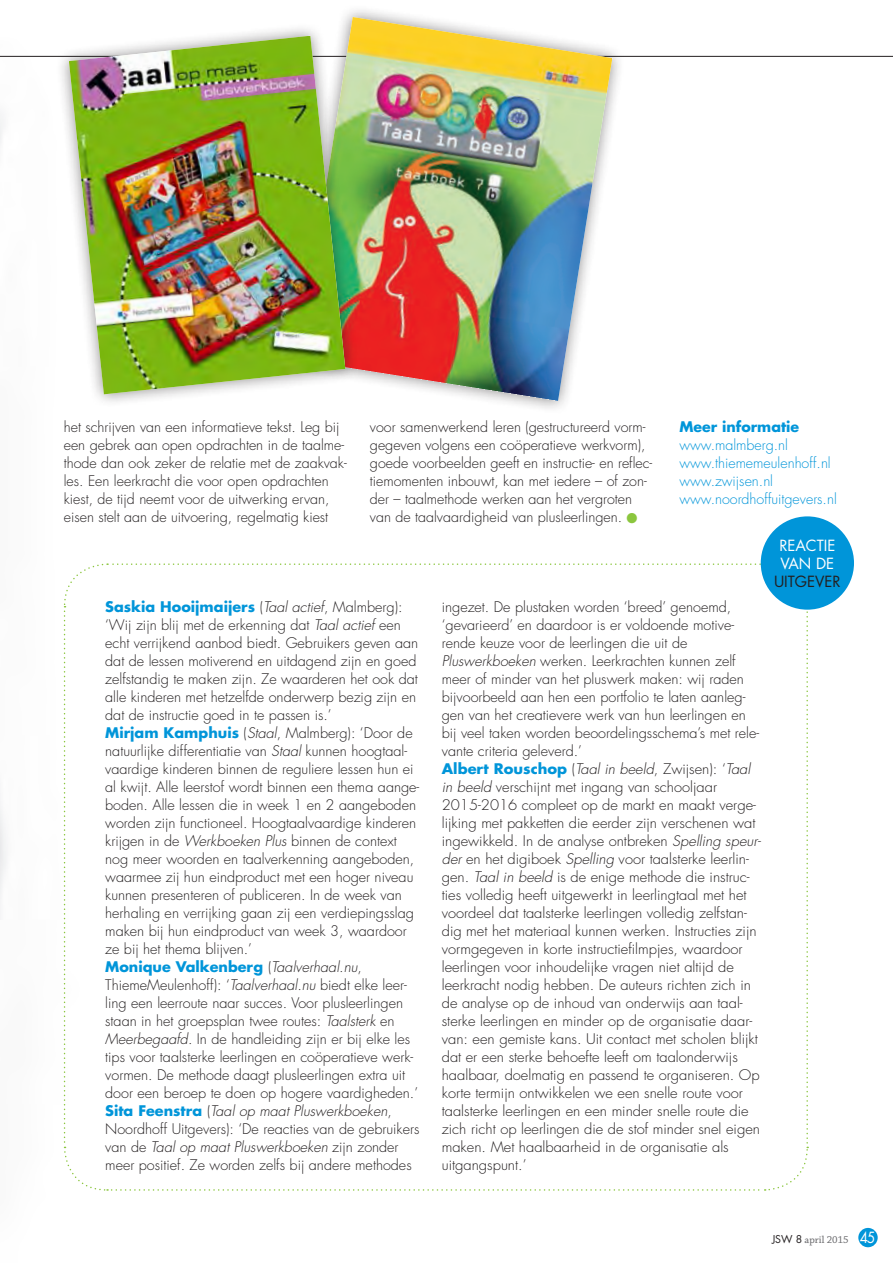
<style>
.page{position:relative;width:893px;height:1263px;background:#fff}
.page>*{position:absolute;margin:0;border:0;box-sizing:border-box;transform-origin:0 0}
.t1{font:15px/18px "Futura Std";color:#fff}
.t2{font:15px "Futura Std";color:#231f20}
.t3{font:300 14.25px/18px "Futura Std";color:#231f20}
.t4{font:300 14.25px/18px "Futura Std";color:#0095d9}
.t5{font:700 14.25px "Futura Std";color:#0095d9}
.t6{font:10.5px "Chaparral Pro";color:#636366}
.s1{color:#8bc63e}
.s2{font-weight:700;color:#0095d9}
.s3{font-style:italic}
.s4{font-family:"Futura Std";color:#231f20}
.s5{font-family:"Futura Std";font-size:15px;color:#fff}
</style>
<div class="page">
<svg style="left:63px;top:563px;width:746px;height:628px"></svg>
<div style="left:761px;top:516px;width:93px;height:94px;background:#0095d9;border-radius:50%"></div>
<hr style="left:0;top:56px;width:893px;height:1px;background:#231f20">
<div style="left:285px;top:4px;width:340px;height:410px;background:#231f20;opacity:.5"></div>
<img style="left:298px;top:17px;width:314px;height:384px">
<div style="left:56px;top:22px;width:303px;height:386px;background:#231f20;opacity:.5"></div>
<img style="left:69px;top:36px;width:276px;height:358px">
<div style="left:858px;top:1228px;width:20px;height:19px;background:#0095d9;border-radius:50%"></div>
<p class="t3" style="left:64px;top:418px;width:284px">het schrijven van een informatieve tekst. Leg bij een gebrek aan open opdrachten in de taalme&shy;thode dan ook zeker de relatie met de zaakvak&shy;les. Een leerkracht die voor open opdrachten kiest, de tijd neemt voor de uitwerking ervan, eisen stelt aan de uitvoering, regelmatig kiest</p>
<p class="t5" style="left:679px;top:417px;width:121px">Meer informatie</p>
<p class="t3" style="left:370px;top:418px;width:284px">voor samenwerkend leren (gestructureerd vorm&shy;gegeven volgens een coöperatieve werkvorm), goede voorbeelden geeft en instructie- en reflec&shy;tiemomenten inbouwt, kan met iedere – of zon&shy;der – taalmethode werken aan het vergroten van de taalvaardigheid van plusleerlingen. <span class="s1">●</span></p>
<p class="t4" style="left:679px;top:436px;width:159px">www.malmberg.nl www.thiememeulenhoff.nl www.zwijsen.nl www.noordhoffuitgevers.nl</p>
<p class="t3" style="left:105px;top:598px;width:316px"><span class="s2">Saskia Hooijmaijers</span> (<span class="s3">Taal actief</span>, Malmberg): ‘Wij zijn blij met de erkenning dat <span class="s3">Taal actief</span> een echt verrijkend aanbod biedt. Gebruikers geven aan dat de lessen motiverend en uitdagend zijn en goed zelfstandig te maken zijn. Ze waarderen het ook dat alle kinderen met hetzelfde onderwerp bezig zijn en dat de instructie goed in te passen is.’<br><span class="s2">Mirjam Kamphuis</span> (<span class="s3">Staal</span>, Malmberg): ‘Door de natuurlijke differentiatie van <span class="s3">Staal</span> kunnen hoogtaal&shy;vaardige kinderen binnen de reguliere lessen hun ei al kwijt. Alle leerstof wordt binnen een thema aange&shy;boden. Alle lessen die in week 1 en 2 aangeboden worden zijn functioneel. Hoogtaalvaardige kinderen krijgen in de <span class="s3">Werkboeken Plus</span> binnen de context nog meer woorden en taalverkenning aangeboden, waarmee zij hun eindproduct met een hoger niveau kunnen presenteren of publiceren. In de week van herhaling en verrijking gaan zij een verdiepingsslag maken bij hun eindproduct van week 3, waardoor ze bij het thema blijven.’<br><span class="s2">Monique Valkenberg</span> (<span class="s3">Taalverhaal.nu</span>, ThiemeMeulenhoff): ‘<span class="s3">Taalverhaal.nu</span> biedt elke leer&shy;ling een leerroute naar succes. Voor plusleerlingen staan in het groepsplan twee routes: <span class="s3">Taalsterk</span> en <span class="s3">Meerbegaafd</span>. In de handleiding zijn er bij elke les tips voor taalsterke leerlingen en coöperatieve werk&shy;vormen. De methode daagt plusleerlingen extra uit door een beroep te doen op hogere vaardigheden.’ <span class="s2">Sita Feenstra</span> (<span class="s3">Taal op maat Pluswerkboeken</span>, Noordhoff Uitgevers): ‘De reacties van de gebruikers van de <span class="s3">Taal op maat Pluswerkboeken</span> zijn zonder meer positief. Ze worden zelfs bij andere methodes</p>
<p class="t3" style="left:442px;top:598px;width:321px">ingezet. De plustaken worden ‘breed’ genoemd, ‘gevarieerd’ en daardoor is er voldoende motive&shy;rende keuze voor de leerlingen die uit de <span class="s3">Pluswerkboeken</span> werken. Leerkrachten kunnen zelf meer of minder van het pluswerk maken: wij raden bijvoorbeeld aan hen een portfolio te laten aanleg&shy;gen van het creatievere werk van hun leerlingen en bij veel taken worden beoordelingsschema’s met rele&shy;vante criteria geleverd.’<br><span class="s2">Albert Rouschop</span> (<span class="s3">Taal in beeld</span>, Zwijsen): ‘<span class="s3">Taal in beeld</span> verschijnt met ingang van schooljaar 2015-2016 compleet op de markt en maakt verge&shy;lijking met pakketten die eerder zijn verschenen wat ingewikkeld. In de analyse ontbreken <span class="s3">Spelling speur&shy;der</span> en het digiboek <span class="s3">Spelling</span> voor taalsterke leerlin&shy;gen. <span class="s3">Taal in beeld</span> is de enige methode die instruc&shy;ties volledig heeft uitgewerkt in leerlingtaal met het voordeel dat taalsterke leerlingen volledig zelfstan&shy;dig met het materiaal kunnen werken. Instructies zijn vormgegeven in korte instructiefilmpjes, waardoor leerlingen voor inhoudelijke vragen niet altijd de leerkracht nodig hebben. De auteurs richten zich in de analyse op de inhoud van onderwijs aan taal&shy;sterke leerlingen en minder op de organisatie daar&shy;van: een gemiste kans. Uit contact met scholen blijkt dat er een sterke behoefte leeft om taalonderwijs haalbaar, doelmatig en passend te organiseren. Op korte termijn ontwikkelen we een snelle route voor taalsterke leerlingen en een minder snelle route die zich richt op leerlingen die de stof minder snel eigen maken. Met haalbaarheid in de organisatie als uitgangspunt.’</p>
<p class="t1" style="left:779px;top:536px;width:58px">REACTIE<br>VAN DE</p>
<p class="t2" style="left:774px;top:571px;width:68px">UITGEVER</p>
<p class="t6" style="left:772px;top:1234px;width:105px"><span class="s4">JSW 8</span> april 2015 <span class="s5">45</span></p>
</div>
